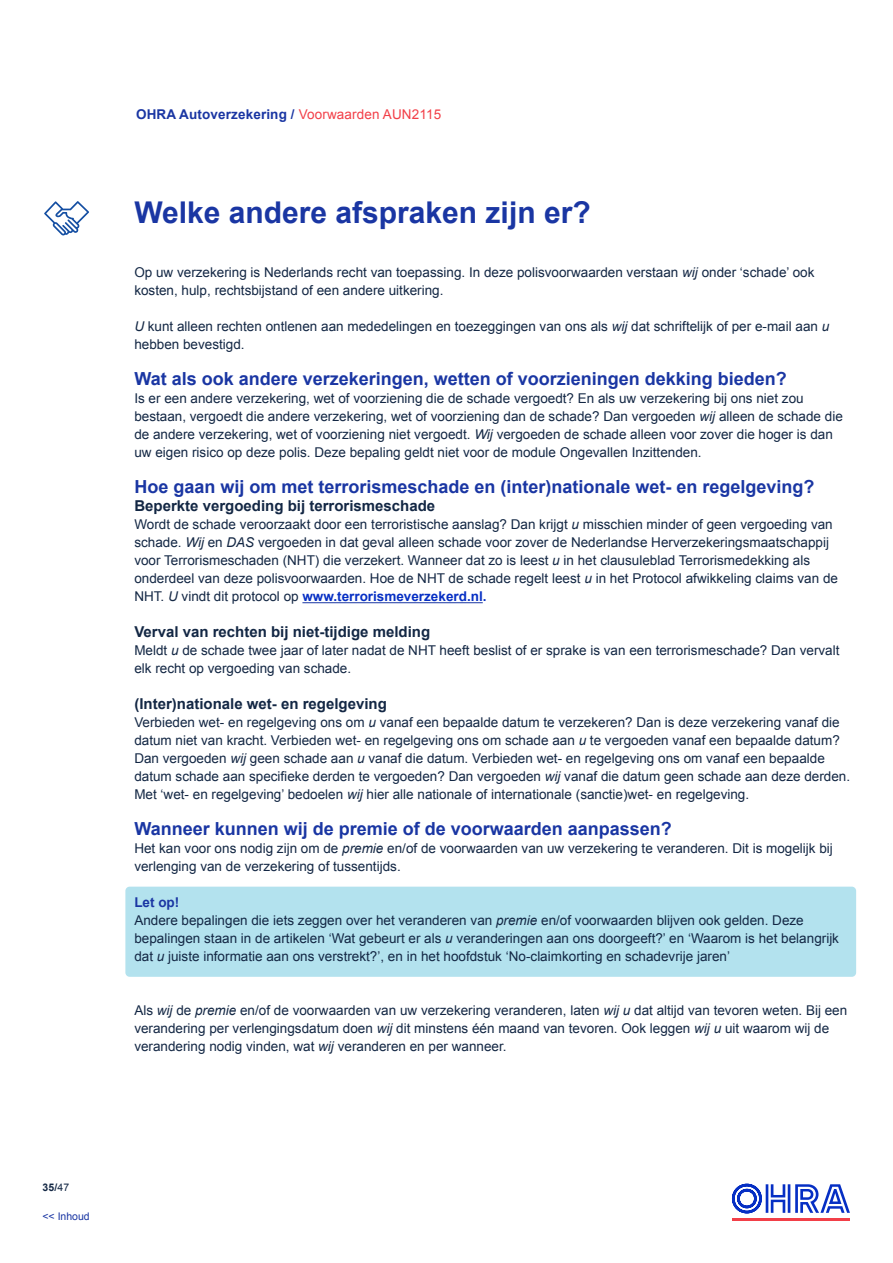
<style>
.page{position:relative;width:893px;height:1263px;background:#fff}
.page>*{position:absolute;margin:0;border:0;box-sizing:border-box;transform-origin:0 0}
.t1{font:700 30px "Arial";color:#1a36a3}
.t2{font:700 18px "Arial";color:#1a36a3}
.t3{font:700 15px "Arial";color:#132744}
.t4{font:13.5px/18px "Arial";color:#132744}
.t5{font:700 13.5px "Arial";letter-spacing:.01em;color:#1a36a3}
.t6{font:10.5px "Arial";color:#1a36a3}
.t7{font:700 10.5px "Arial";color:#132744}
.s1{font-weight:400;color:#f23f48}
.s2{font-style:italic}
.s3{font-weight:700;color:#062fc4}
.s4{font-weight:700;color:#1a36a3}
.s5{font-weight:400}
</style>
<div class="page">
<div style="left:125px;top:887px;width:731px;height:90px;background:#b3e2ee;border-radius:4px"></div>
<hr style="left:302px;top:602px;width:181px;height:1px;background:#1a36a3">
<svg style="left:44px;top:201px;width:45px;height:34px"></svg>
<svg style="left:732px;top:1184px;width:118px;height:29px"></svg>
<hr style="left:732px;top:1218px;width:118px;height:3px;background:#f23f48">
<p class="t5" style="left:136px;top:106px;width:307px">OHRA Autoverzekering / <span class="s1">Voorwaarden AUN2115</span></p>
<h1 class="t1" style="left:134px;top:193px;width:458px">Welke andere afspraken zijn er?</h1>
<p class="t4" style="left:134px;top:264px;width:682px">Op uw verzekering is Nederlands recht van toepassing. In deze polisvoorwaarden verstaan <span class="s2">wij</span> onder ‘schade’ ook kosten, hulp, rechtsbijstand of een andere uitkering.</p>
<p class="t4" style="left:134px;top:318px;width:696px"><span class="s2">U</span> kunt alleen rechten ontlenen aan mededelingen en toezeggingen van ons als <span class="s2">wij</span> dat schriftelijk of per e-mail aan <span class="s2">u </span>hebben bevestigd.</p>
<h2 class="t2" style="left:134px;top:367px;width:654px">Wat als ook andere verzekeringen, wetten of voorzieningen dekking bieden?</h2>
<p class="t4" style="left:134px;top:390px;width:710px">Is er een andere verzekering, wet of voorziening die de schade vergoedt? En als uw verzekering bij ons niet zou bestaan, vergoedt die andere verzekering, wet of voorziening dan de schade? Dan vergoeden <span class="s2">wij</span> alleen de schade die de andere verzekering, wet of voorziening niet vergoedt. <span class="s2">Wij</span> vergoeden de schade alleen voor zover die hoger is dan uw eigen risico op deze polis. Deze bepaling geldt niet voor de module Ongevallen Inzittenden.</p>
<h2 class="t2" style="left:134px;top:475px;width:682px">Hoe gaan wij om met terrorismeschade en (inter)nationale wet- en regelgeving?</h2>
<p class="t3" style="left:134px;top:496px;width:302px">Beperkte vergoeding bij terrorismeschade</p>
<p class="t4" style="left:134px;top:516px;width:705px">Wordt de schade veroorzaakt door een terroristische aanslag? Dan krijgt <span class="s2">u</span> misschien minder of geen vergoeding van schade. <span class="s2">Wij</span> en <span class="s2">DAS</span> vergoeden in dat geval alleen schade voor zover de Nederlandse Herverzekeringsmaatschappij voor Terrorismeschaden (NHT) die verzekert. Wanneer dat zo is leest <span class="s2">u</span> in het clausuleblad Terrorismedekking als onderdeel van deze polisvoorwaarden. Hoe de NHT de schade regelt leest <span class="s2">u</span> in het Protocol afwikkeling claims van de NHT. <span class="s2">U</span> vindt dit protocol op <span class="s3">www.terrorismeverzekerd.nl.</span></p>
<p class="t3" style="left:134px;top:622px;width:297px">Verval van rechten bij niet-tijdige melding</p>
<p class="t4" style="left:134px;top:642px;width:707px">Meldt <span class="s2">u</span> de schade twee jaar of later nadat de NHT heeft beslist of er sprake is van een terrorismeschade? Dan vervalt elk recht op vergoeding van schade.</p>
<p class="t3" style="left:134px;top:694px;width:254px">(Inter)nationale wet- en regelgeving</p>
<p class="t4" style="left:134px;top:714px;width:717px">Verbieden wet- en regelgeving ons om <span class="s2">u</span> vanaf een bepaalde datum te verzekeren? Dan is deze verzekering vanaf die datum niet van kracht. Verbieden wet- en regelgeving ons om schade aan <span class="s2">u</span> te vergoeden vanaf een bepaalde datum?<br>Dan vergoeden <span class="s2">wij</span> geen schade aan <span class="s2">u</span> vanaf die datum. Verbieden wet- en regelgeving ons om vanaf een bepaalde datum schade aan specifieke derden te vergoeden? Dan vergoeden <span class="s2">wij</span> vanaf die datum geen schade aan deze derden.<br>Met ‘wet- en regelgeving’ bedoelen <span class="s2">wij</span> hier alle nationale of internationale (sanctie)wet- en regelgeving.</p>
<h2 class="t2" style="left:134px;top:817px;width:539px">Wanneer kunnen wij de premie of de voorwaarden aanpassen?</h2>
<p class="t4" style="left:134px;top:840px;width:700px">Het kan voor ons nodig zijn om de <span class="s2">premie</span> en/of de voorwaarden van uw verzekering te veranderen. Dit is mogelijk bij verlenging van de verzekering of tussentijds.</p>
<p class="t4" style="left:134px;top:894px;width:706px"><span class="s4">Let op!<br></span>Andere bepalingen die iets zeggen over het veranderen van <span class="s2">premie</span> en/of voorwaarden blijven ook gelden. Deze bepalingen staan in de artikelen ‘Wat gebeurt er als <span class="s2">u</span> veranderingen aan ons doorgeeft?’ en ‘Waarom is het belangrijk dat <span class="s2">u</span> juiste informatie aan ons verstrekt?’, en in het hoofdstuk ‘No-claimkorting en schadevrije jaren’</p>
<p class="t4" style="left:134px;top:1002px;width:714px">Als <span class="s2">wij</span> de <span class="s2">premie</span> en/of de voorwaarden van uw verzekering veranderen, laten <span class="s2">wij u</span> dat altijd van tevoren weten. Bij een verandering per verlengingsdatum doen <span class="s2">wij</span> dit minstens één maand van tevoren. Ook leggen <span class="s2">wij u</span> uit waarom wij de verandering nodig vinden, wat <span class="s2">wij</span> veranderen en per wanneer.</p>
<p class="t7" style="left:43px;top:1180px;width:28px">35/<span class="s5">47</span></p>
<p class="t6" style="left:43px;top:1210px;width:49px">&lt;&lt; Inhoud</p>
</div>
